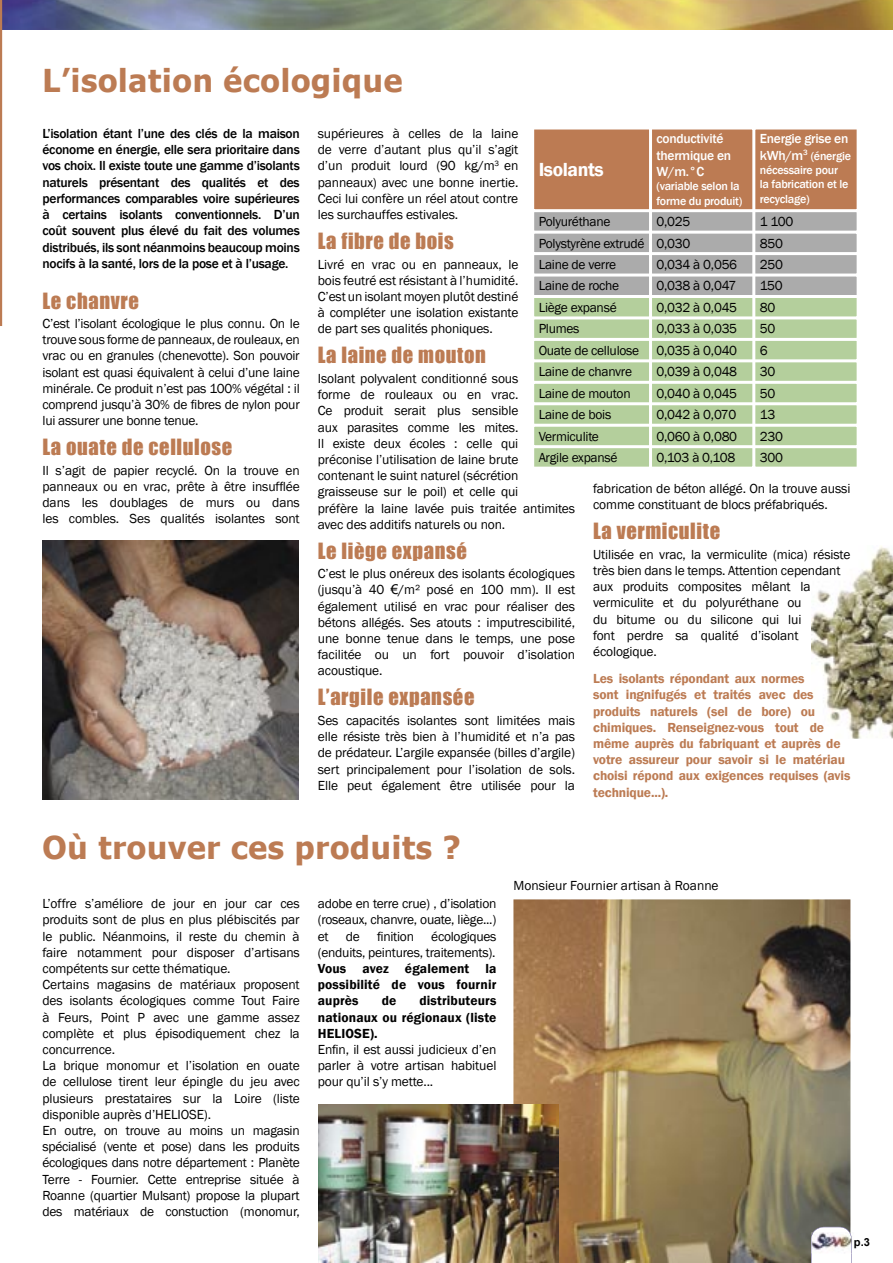
<style>
.page{position:relative;width:893px;height:1263px;background:#fff}
.page>*{position:absolute;margin:0;border:0;box-sizing:border-box;transform-origin:0 0}
.t1{font:700 31.5px "Tahoma";letter-spacing:.025em;color:#bc7b53}
.t2{font:20.55px "Impact";letter-spacing:.03em;color:#bc7b53}
.t3{font:600 19.5px "Franklin Gothic";letter-spacing:-.02em;color:#fff}
.t4{font:13.5px/16.2px "Franklin Gothic";letter-spacing:-.01em;color:#000;text-align:justify}
.t5{font:500 13.5px/16.2px "Franklin Gothic";letter-spacing:-.02em;color:#000;text-align:justify}
.t6{font:600 13.5px/16.2px "Franklin Gothic";letter-spacing:-.01em;color:#bc7b53}
.t7{font:600 13.5px/16.2px "Franklin Gothic";letter-spacing:.01em;color:#000;text-align:justify}
.t8{font:500 13.5px/16.2px "Franklin Gothic";letter-spacing:-.02em;color:#fff}
.t9{font:500 12px/14.4px "Franklin Gothic";letter-spacing:-.02em;color:#fff}
.t10{font:700 11.1px "Arial";color:#000}
.s1{font-family:"Arial"}
.s2{font-size:13.5px}
</style>
<div class="page">
<img style="left:2px;top:0;width:891px;height:30px">
<img style="left:811px;top:546px;width:82px;height:193px">
<img style="left:513px;top:899px;width:337px;height:364px">
<svg style="left:811px;top:1227px;width:41px;height:36px"></svg>
<hr style="left:0;top:0;width:1px;height:325px;background:#bc7b53">
<hr style="left:1px;top:0;width:1px;height:325px;background:#bc7b53">
<svg style="left:534px;top:129px;width:323px;height:338px;background:#bdba9b"></svg>
<img style="left:318px;top:1104px;width:240px;height:159px">
<img style="left:43px;top:540px;width:256px;height:260px">
<img style="left:811px;top:1232px;width:1px;height:21px">
<img style="left:812px;top:1232px;width:40px;height:21px">
<h1 class="t1" style="left:43px;top:59px;width:361px">L’isolation écologique</h1>
<p class="t5" style="left:43px;top:126px;width:259px">L’isolation étant l’une des clés de la maison économe en énergie, elle sera prioritaire dans vos choix. Il existe toute une gamme d’isolants naturels présentant des qualités et des performances comparables voire supérieures à certains isolants conventionnels. D’un coût souvent plus élevé du fait des volumes distribués, ils sont néanmoins beaucoup moins nocifs à la santé, lors de la pose et à l’usage.</p>
<h2 class="t2" style="left:43px;top:285px;width:98px">Le chanvre</h2>
<p class="t4" style="left:43px;top:316px;width:259px">C’est l’isolant écologique le plus connu. On le trouve sous forme de panneaux, de rouleaux, en vrac ou en granules (chenevotte). Son pouvoir isolant est quasi équivalent à celui d’une laine minérale. Ce produit n’est pas 100% végétal : il comprend jusqu’à 30% de fibres de nylon pour lui assurer une bonne tenue.</p>
<h2 class="t2" style="left:43px;top:431px;width:191px">La ouate de cellulose</h2>
<p class="t4" style="left:43px;top:462px;width:259px">Il s’agit de papier recyclé. On la trouve en panneaux ou en vrac, prête à être insufflée dans les doublages de murs ou dans les combles. Ses qualités isolantes sont</p>
<p class="t4" style="left:318px;top:126px;width:202px">supérieures à celles de la laine de verre d’autant plus qu’il s’agit d’un produit lourd (90 kg/m<sup>3</sup> en panneaux) avec une bonne inertie.<br>Ceci lui confère un réel atout contre les surchauffes estivales.</p>
<h2 class="t2" style="left:318px;top:225px;width:138px">La fibre de bois</h2>
<p class="t4" style="left:318px;top:256px;width:202px">Livré en vrac ou en panneaux, le bois feutré est résistant à l’humidité.<br>C’est un isolant moyen plutôt destiné à compléter une isolation existante de part ses qualités phoniques.</p>
<h2 class="t2" style="left:318px;top:339px;width:170px">La laine de mouton</h2>
<p class="t4" style="left:318px;top:371px;width:259px;text-align:left">Isolant polyvalent conditionné sous<br>forme de rouleaux ou en vrac.<br>Ce produit serait plus sensible<br>aux parasites comme les mites.<br>Il existe deux écoles : celle qui préconise l’utilisation de laine brute contenant le suint naturel (sécrétion graisseuse sur le poil) et celle qui<br>préfère la laine lavée puis traitée antimites avec des additifs naturels ou non.</p>
<h2 class="t2" style="left:318px;top:535px;width:151px">Le liège expansé</h2>
<p class="t4" style="left:318px;top:566px;width:259px">C’est le plus onéreux des isolants écologiques (jusqu’à 40 <span class="s1">€</span>/m² posé en 100 mm). Il est également utilisé en vrac pour réaliser des bétons allégés. Ses atouts : imputrescibilité, une bonne tenue dans le temps, une pose facilitée ou un fort pouvoir d’isolation acoustique.</p>
<h2 class="t2" style="left:318px;top:681px;width:158px">L’argile expansée</h2>
<p class="t4" style="left:318px;top:713px;width:259px">Ses capacités isolantes sont limitées mais elle résiste très bien à l’humidité et n’a pas de prédateur. L’argile expansée (billes d’argile) sert principalement pour l’isolation de sols.<br>Elle peut également être utilisée pour la</p>
<p class="t8" style="left:656px;top:131px;width:76px">conductivité thermique en<br>W/m.°C</p>
<p class="t9" style="left:656px;top:179px;width:87px">(variable selon la forme du produit)</p>
<p class="t8" style="left:760px;top:131px;width:90px">Energie grise en</p>
<p class="t9" style="left:760px;top:149px;width:93px"><span class="s2">kWh/m</span><sup>3</sup> (énergie nécessaire pour<br>la fabrication et le recyclage)</p>
<h3 class="t3" style="left:539px;top:158px;width:67px">Isolants</h3>
<p class="t4" style="left:539px;top:214px;width:73px">Polyuréthane</p>
<p class="t4" style="left:656px;top:214px;width:35px">0,025</p>
<p class="t4" style="left:760px;top:214px;width:35px">1 100</p>
<p class="t4" style="left:539px;top:235px;width:153px">Polystyrène extrudé 0,030</p>
<p class="t4" style="left:760px;top:235px;width:25px">850</p>
<p class="t4" style="left:539px;top:257px;width:79px">Laine de verre</p>
<p class="t4" style="left:656px;top:257px;width:82px">0,034 à 0,056</p>
<p class="t4" style="left:760px;top:257px;width:25px">250</p>
<p class="t4" style="left:539px;top:278px;width:82px">Laine de roche</p>
<p class="t4" style="left:656px;top:278px;width:81px">0,038 à 0,047</p>
<p class="t4" style="left:760px;top:278px;width:25px">150</p>
<p class="t4" style="left:539px;top:300px;width:80px">Liège expansé</p>
<p class="t4" style="left:656px;top:300px;width:82px">0,032 à 0,045</p>
<p class="t4" style="left:760px;top:300px;width:17px">80</p>
<p class="t4" style="left:539px;top:321px;width:42px">Plumes</p>
<p class="t4" style="left:656px;top:321px;width:82px">0,033 à 0,035</p>
<p class="t4" style="left:760px;top:321px;width:17px">50</p>
<p class="t4" style="left:539px;top:343px;width:102px">Ouate de cellulose</p>
<p class="t4" style="left:656px;top:343px;width:82px">0,035 à 0,040</p>
<p class="t4" style="left:760px;top:343px;width:9px">6</p>
<p class="t4" style="left:539px;top:364px;width:95px">Laine de chanvre</p>
<p class="t4" style="left:656px;top:364px;width:82px">0,039 à 0,048</p>
<p class="t4" style="left:760px;top:364px;width:17px">30</p>
<p class="t4" style="left:539px;top:385px;width:94px">Laine de mouton</p>
<p class="t4" style="left:656px;top:385px;width:82px">0,040 à 0,045</p>
<p class="t4" style="left:760px;top:385px;width:17px">50</p>
<p class="t4" style="left:539px;top:407px;width:74px">Laine de bois</p>
<p class="t4" style="left:656px;top:407px;width:81px">0,042 à 0,070</p>
<p class="t4" style="left:760px;top:407px;width:17px">13</p>
<p class="t4" style="left:539px;top:428px;width:62px">Vermiculite</p>
<p class="t4" style="left:656px;top:428px;width:82px">0,060 à 0,080</p>
<p class="t4" style="left:760px;top:428px;width:25px">230</p>
<p class="t4" style="left:539px;top:450px;width:80px">Argile expansé</p>
<p class="t4" style="left:656px;top:450px;width:80px">0,103 à 0,108</p>
<p class="t4" style="left:760px;top:450px;width:25px">300</p>
<p class="t4" style="left:593px;top:481px;width:259px">fabrication de béton allégé. On la trouve aussi comme constituant de blocs préfabriqués.</p>
<h2 class="t2" style="left:593px;top:515px;width:129px">La vermiculite</h2>
<p class="t4" style="left:593px;top:547px;width:259px;text-align:left">Utilisée en vrac, la vermiculite (mica) résiste très bien dans le temps. Attention cependant aux produits composites mêlant la vermiculite et du polyuréthane ou<br>du bitume ou du silicone qui lui<br>font perdre sa qualité d’isolant écologique.</p>
<p class="t6" style="left:593px;top:671px;width:259px">Les isolants répondant aux normes<br>sont ingnifugés et traités avec des produits naturels (sel de bore) ou chimiques. Renseignez-vous tout de même auprès du fabriquant et auprès de votre assureur pour savoir si le matériau choisi répond aux exigences requises (avis technique...).</p>
<h1 class="t1" style="left:43px;top:825px;width:420px">Où trouver ces produits ?</h1>
<p class="t4" style="left:43px;top:896px;width:259px;text-align:left">L’offre s’améliore de jour en jour car ces produits sont de plus en plus plébiscités par le public. Néanmoins, il reste du chemin à faire notamment pour disposer d’artisans compétents sur cette thématique.<br>Certains magasins de matériaux proposent des isolants écologiques comme Tout Faire à Feurs, Point P avec une gamme assez complète et plus épisodiquement chez la concurrence.<br>La brique monomur et l’isolation en ouate de cellulose tirent leur épingle du jeu avec plusieurs prestataires sur la Loire (liste disponible auprès d’HELIOSE).<br>En outre, on trouve au moins un magasin spécialisé (vente et pose) dans les produits écologiques dans notre département : Planète Terre - Fournier. Cette entreprise située à Roanne (quartier Mulsant) propose la plupart des matériaux de constuction (monomur,</p>
<p class="t4" style="left:318px;top:896px;width:180px">adobe en terre crue) , d’isolation (roseaux, chanvre, ouate, liège...) et</p>
<p class="t4" style="left:318px;top:928px;width:180px;text-align:right">écologiques<br>(enduits, peintures, traitements).</p>
<p class="t7" style="left:318px;top:960px;width:180px">Vous avez également la possibilité de vous fournir auprès</p>
<p class="t4" style="left:346px;top:928px;width:16px">de</p>
<p class="t4" style="left:377px;top:928px;width:38px">finition</p>
<p class="t7" style="left:318px;top:993px;width:180px;text-indent:102px">distributeurs nationaux ou régionaux (liste HELIOSE).</p>
<p class="t4" style="left:318px;top:1042px;width:180px">Enfin, il est aussi judicieux d’en parler à votre artisan habituel pour qu’il s’y mette...</p>
<p class="t7" style="left:382px;top:993px;width:16px">de</p>
<p class="t4" style="left:513px;top:878px;width:207px">Monsieur Fournier artisan à Roanne</p>
<p class="t10" style="left:854px;top:1234px;width:18px">p.3</p>
</div>
